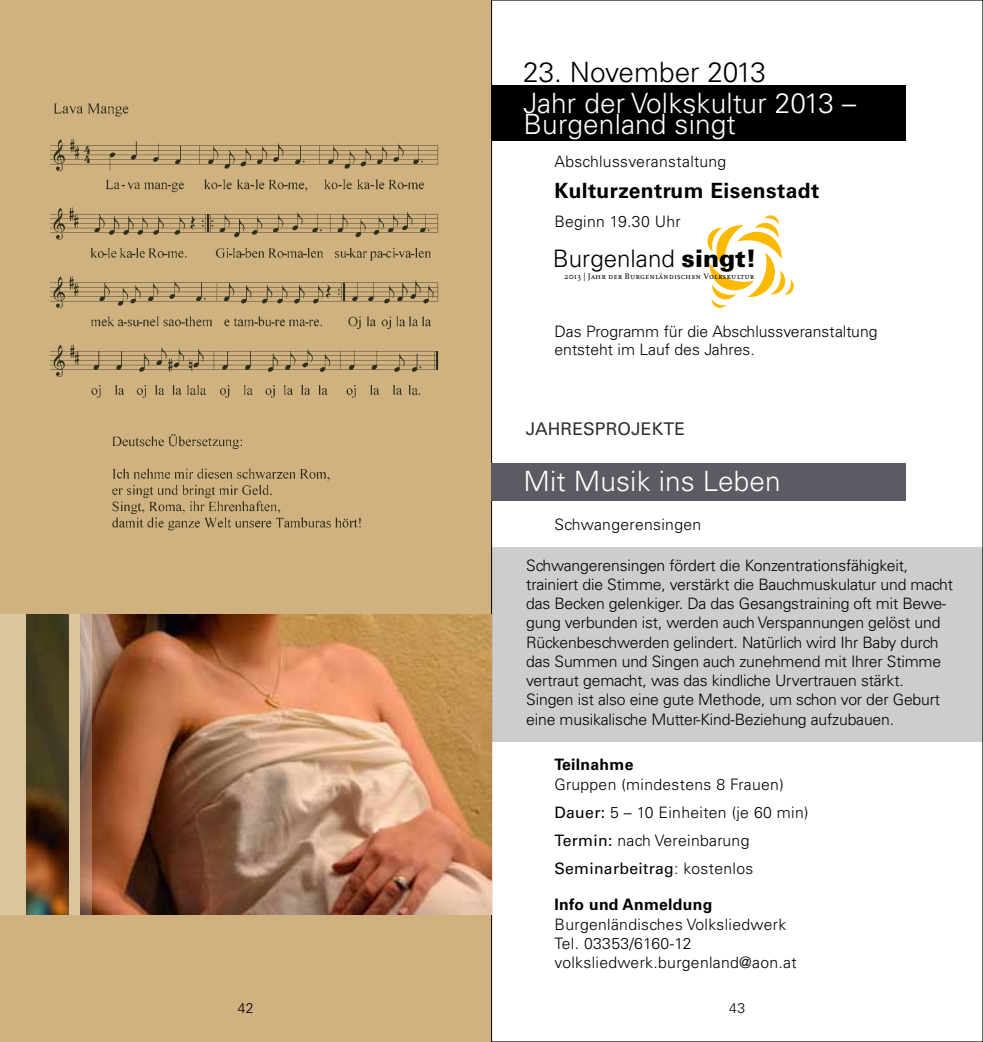
<style>
.page{position:relative;width:983px;height:1042px;background:#fff}
.page>*{position:absolute;margin:0;border:0;box-sizing:border-box;transform-origin:0 0}
.t1{font:300 28px/21px "Univers";letter-spacing:.005em;color:#fff}
.t2{font:300 28px "Univers";color:#000}
.t3{font:300 24.15px "Univers";color:#000}
.t4{font:700 21px "Univers";letter-spacing:.02em;color:#000}
.t5{font:17.5px "Univers";letter-spacing:.005em;color:#312f36}
.t6{font:300 15.75px/19.2px "Univers";letter-spacing:-.01em;color:#000}
.t7{font:300 15.75px/28px "Univers";letter-spacing:.02em;color:#000}
.t8{font:700 15.75px "Univers";letter-spacing:.02em;color:#000}
.t9{font:300 14px "Univers";color:#000}
.t10{font:8.58px "FF Scala Caps";letter-spacing:.01em;color:#000}
.s1{font-weight:900}
.s2{font-weight:400}
</style>
<div class="page">
<div style="left:0;top:0;width:491px;height:1042px;background:#d0b280"></div>
<div style="left:491px;top:85px;width:414px;height:56px;background:#000"></div>
<div style="left:491px;top:547px;width:491px;height:194px;background:#cdcdcd"></div>
<div style="left:491px;top:463px;width:414px;height:37px;background:#5c5b63"></div>
<img style="left:50px;top:103px;width:389px;height:428px">
<img style="left:92px;top:614px;width:399px;height:300px">
<svg style="left:0;top:614px;width:92px;height:300px;background:#c9b08f"></svg>
<img style="left:26px;top:614px;width:42px;height:300px">
<svg style="left:707px;top:215px;width:86px;height:93px"></svg>
<h1 class="t2" style="left:523px;top:55px;width:244px">23. November 2013</h1>
<h1 class="t1" style="left:523px;top:93px;width:334px">Jahr der Volkskultur 2013 –<br>Burgenland singt</h1>
<p class="t7" style="left:554px;top:147px;width:173px">Abschlussveranstaltung</p>
<h3 class="t4" style="left:554px;top:179px;width:266px">Kulturzentrum Eisenstadt</h3>
<p class="t7" style="left:554px;top:207px;width:128px">Beginn 19.30 Uhr</p>
<h2 class="t3" style="left:552px;top:243px;width:205px">Burgenland <span class="s1">singt!</span></h2>
<p class="t10" style="left:564px;top:272px;width:192px">2013 | Jahr der Burgenländischen Volkskultur</p>
<p class="t6" style="left:554px;top:322px;width:324px;line-height:18.4px">Das Programm für die Abschlussveranstaltung entsteht im Lauf des Jahres.</p>
<p class="t5" style="left:526px;top:419px;width:160px">JAHRESPROJEKTE</p>
<h1 class="t1" style="left:523px;top:470px;width:259px">Mit Musik ins Leben</h1>
<p class="t7" style="left:554px;top:510px;width:148px">Schwangerensingen</p>
<p class="t6" style="left:526px;top:555px;width:428px">Schwangerensingen fördert die Konzentrationsfähigkeit, trainiert die Stimme, verstärkt die Bauchmuskulatur und macht das Becken gelenkiger. Da das Gesangstraining oft mit Bewe&shy;gung verbunden ist, werden auch Verspannungen gelöst und Rückenbeschwerden gelindert. Natürlich wird Ihr Baby durch das Summen und Singen auch zunehmend mit Ihrer Stimme vertraut gemacht, was das kindliche Urvertrauen stärkt.<br>Singen ist also eine gute Methode, um schon vor der Geburt eine musikalische Mutter-Kind-Beziehung aufzubauen.</p>
<p class="t8" style="left:554px;top:755px;width:80px">Teilnahme</p>
<p class="t7" style="left:554px;top:770px;width:255px">Gruppen (mindestens 8 Frauen)<br><span class="s2">Dauer:</span> 5 – 10 Einheiten (je 60 min)<br><span class="s2">Termin:</span> nach Vereinbarung<br><span class="s2">Seminarbeitrag</span>: kostenlos</p>
<p class="t8" style="left:554px;top:895px;width:159px">Info und Anmeldung</p>
<p class="t7" style="left:554px;top:914px;width:243px;line-height:19.2px">Burgenländisches Volksliedwerk<br>Tel. 03353/6160-12 volksliedwerk.burgenland@aon.at</p>
<p class="t9" style="left:238px;top:1000px;width:17px">42</p>
<p class="t9" style="left:729px;top:1000px;width:17px">43</p>
</div>
